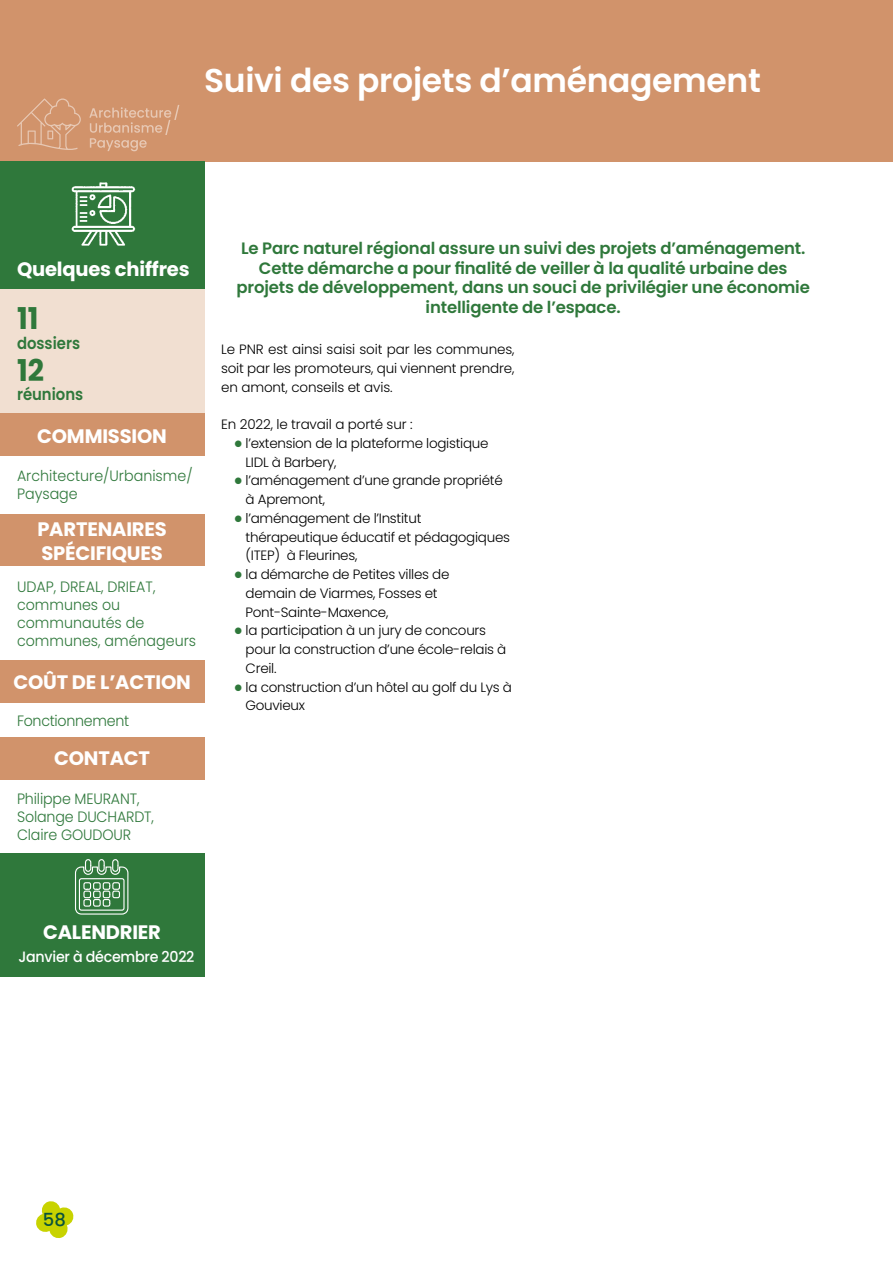
<style>
.page{position:relative;width:893px;height:1263px;background:#fff}
.page>*{position:absolute;margin:0;border:0;box-sizing:border-box;transform-origin:0 0}
.t1{font:600 33px "Poppins";letter-spacing:-.01em;color:#fff}
.t2{font:700 30px "Poppins";color:#2f783b;scale:.95 1}
.t3{font:700 19.5px/23.4px "Poppins";letter-spacing:-.01em;color:#fff}
.t4{font:500 18px "Poppins";color:#09523c}
.t5{font:600 16.5px/19.5px "Poppins";letter-spacing:-.01em;color:#2f783b;text-align:center}
.t6{font:600 16.5px "Poppins";letter-spacing:-.01em;color:#2f783b;scale:.9 1}
.t7{font:300 15px/18px "Poppins";color:#2f783b;scale:.95 1}
.t8{font:500 15px "Poppins";letter-spacing:-.02em;color:#fff;scale:.95 1}
.t9{font:300 15px "Poppins";letter-spacing:-.02em;color:#2f783b;scale:.95 1}
.t10{font:300 13.5px/18.8px "Poppins";letter-spacing:-.02em;color:#000}
.s1{font-family:"Impact";font-weight:400;font-size:15px;color:#2f783b}
</style>
<div class="page">
<div style="left:0;top:0;width:893px;height:162px;background:#d1936b"></div>
<svg style="left:17px;top:98px;width:64px;height:52px"></svg>
<svg style="left:89px;top:105px;width:90px;height:46px"></svg>
<div style="left:0;top:515px;width:204px;height:51px;background:#d1936b"></div>
<div style="left:0;top:289px;width:204px;height:125px;background:#f1dfd1"></div>
<div style="left:0;top:414px;width:204px;height:42px;background:#d1936b"></div>
<div style="left:0;top:737px;width:204px;height:43px;background:#d1936b"></div>
<div style="left:0;top:660px;width:204px;height:42px;background:#d1936b"></div>
<div style="left:0;top:162px;width:204px;height:127px;background:#2f783b"></div>
<img style="left:71px;top:182px;width:65px;height:64px">
<div style="left:0;top:853px;width:204px;height:123px;background:#2f783b"></div>
<svg style="left:75px;top:859px;width:54px;height:56px"></svg>
<svg style="left:36px;top:1201px;width:38px;height:37px"></svg>
<h1 class="t1" style="left:204px;top:62px;width:558px">Suivi des projets d’aménagement</h1>
<h3 class="t3" style="left:17px;top:257px;width:174px">Quelques chiffres</h3>
<h2 class="t2" style="left:17px;top:301px;width:24px">11</h2>
<p class="t6" style="left:17px;top:333px;width:72px">dossiers</p>
<h2 class="t2" style="left:17px;top:353px;width:30px">12</h2>
<p class="t6" style="left:17px;top:385px;width:75px">réunions</p>
<h3 class="t3" style="left:37px;top:424px;width:131px">COMMISSION</h3>
<p class="t7" style="left:17px;top:467px;width:186px">Architecture/Urbanisme/<br>Paysage</p>
<h3 class="t3" style="left:37px;top:518px;width:131px">PARTENAIRES<br>SPÉCIFIQUES</h3>
<p class="t7" style="left:17px;top:577px;width:190px">UDAP, DREAL, DRIEAT, communes ou communautés de communes, aménageurs</p>
<h3 class="t3" style="left:13px;top:670px;width:179px">COÛT DE L’ACTION</h3>
<p class="t9" style="left:17px;top:712px;width:120px">Fonctionnement</p>
<h3 class="t3" style="left:54px;top:747px;width:97px">CONTACT</h3>
<p class="t7" style="left:17px;top:790px;width:146px">Philippe MEURANT,<br>Solange DUCHARDT,<br>Claire GOUDOUR</p>
<p class="t5" style="left:237px;top:239px;width:575px">Le Parc naturel régional assure un suivi des projets d’aménagement.<br>Cette démarche a pour finalité de veiller à la qualité urbaine des projets de développement, dans un souci de privilégier une économie intelligente de l’espace.</p>
<p class="t10" style="left:221px;top:340px;width:295px;text-align:justify">Le PNR est ainsi saisi soit par les communes, soit par les promoteurs, qui viennent prendre, en amont, conseils et avis.</p>
<p class="t10" style="left:221px;top:415px;width:193px">En 2022, le travail a porté sur :</p>
<p class="t10" style="left:246px;top:434px;width:244px;text-indent:-12px"><span class="s1">●</span> l’extension de la plateforme logistique<br>LIDL à Barbery,</p>
<p class="t10" style="left:246px;top:471px;width:259px;text-indent:-12px"><span class="s1">●</span> l’aménagement d’une grande propriété à Apremont,</p>
<p class="t10" style="left:246px;top:509px;width:266px;text-indent:-12px"><span class="s1">●</span> l’aménagement de l’Institut thérapeutique éducatif et pédagogiques (ITEP) à Fleurines,</p>
<p class="t10" style="left:246px;top:565px;width:205px;text-indent:-12px"><span class="s1">●</span> la démarche de Petites villes de demain de Viarmes, Fosses et<br>Pont-Sainte-Maxence,</p>
<p class="t10" style="left:246px;top:621px;width:262px;text-indent:-12px"><span class="s1">●</span> la participation à un jury de concours pour la construction d’une école-relais à<br>Creil.</p>
<p class="t10" style="left:246px;top:677px;width:268px;text-indent:-12px"><span class="s1">●</span> la construction d’un hôtel au golf du Lys à<br>Gouvieux</p>
<h3 class="t3" style="left:43px;top:920px;width:119px">CALENDRIER</h3>
<p class="t8" style="left:19px;top:948px;width:187px">Janvier à décembre 2022</p>
<h3 class="t4" style="left:43px;top:1209px;width:24px">58</h3>
</div>
